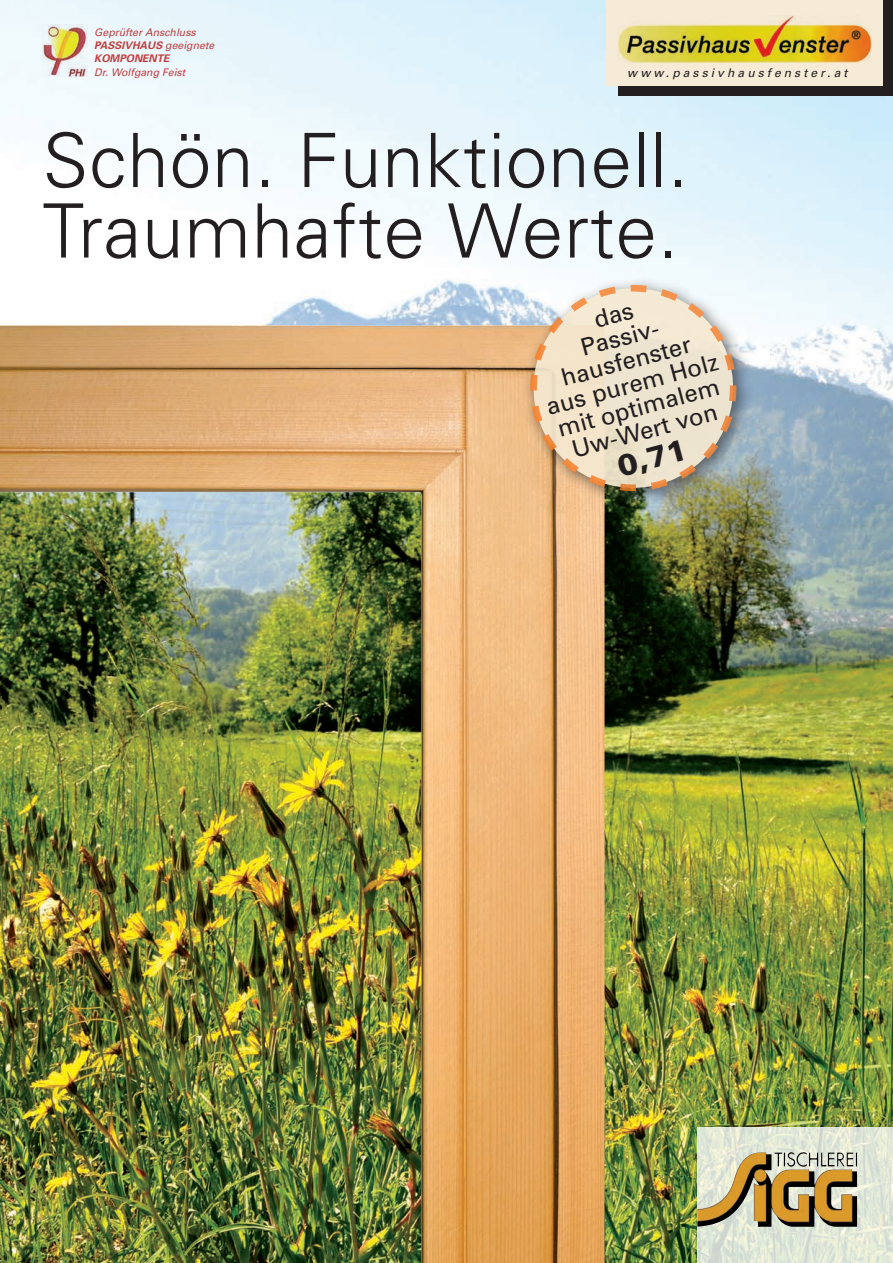
<style>
.page{position:relative;width:893px;height:1263px;background:#fff}
.page>*{position:absolute;margin:0;border:0;box-sizing:border-box;transform-origin:0 0}
.t1{font:300 75px "Univers";letter-spacing:.01em;color:#231f20}
.t2{font:900 30px "Univers";color:#231f20}
.t3{font:24px "Univers";color:#231f20}
.t4{font:italic 12px "Univers";letter-spacing:.26em;color:#231f20}
.t5{font:italic 10.5px "Univers";color:#c0403f}
.t6{font:italic 700 10.5px "Univers";color:#c0403f}
.s1{font-weight:400}
</style>
<div class="page">
<img style="left:0;top:0;width:893px;height:1263px">
<img style="left:0;top:325px;width:604px;height:938px">
<svg style="left:697px;top:1127px;width:196px;height:136px;background:#cac5a8"></svg>
<img style="left:787px;top:1152px;width:20px;height:15px">
<div style="left:521px;top:275px;width:234px;height:234px;background:#231f20;opacity:.75"></div>
<svg style="left:523px;top:277px;width:221px;height:222px"></svg>
<div style="left:619px;top:0;width:274px;height:96px;background:#231f20"></div>
<div style="left:607px;top:0;width:276px;height:85px;background:#f6ebd6"></div>
<img style="left:617px;top:16px;width:255px;height:47px">
<img style="left:43px;top:24px;width:44px;height:53px">
<svg style="left:527px;top:282px;width:212px;height:212px;background:#e5d6bf"></svg>
<p class="t5" style="left:94px;top:26px;width:103px">Geprüfter Anschluss</p>
<p class="t6" style="left:94px;top:39px;width:121px">PASSIVHAUS <span class="s1">geeignete</span></p>
<p class="t6" style="left:94px;top:52px;width:77px">KOMPONENTE</p>
<p class="t5" style="left:94px;top:66px;width:93px">Dr. Wolfgang Feist</p>
<p class="t4" style="left:627px;top:65px;width:222px">www.passivhausfenster.at</p>
<p class="t1" style="left:43px;top:115px;width:647px">Schön. Funktionell.</p>
<p class="t1" style="left:43px;top:186px;width:638px">Traumhafte Werte.</p>
<p class="t3" style="left:578px;top:334px;width:86px;rotate:-15deg">Passiv-</p>
<p class="t3" style="left:558px;top:365px;width:135px;rotate:-15deg">hausfenster</p>
<p class="t3" style="left:543px;top:393px;width:179px;rotate:-15deg">aus purem Holz</p>
<p class="t3" style="left:554px;top:415px;width:168px;rotate:-15deg">mit optimalem</p>
<p class="t3" style="left:569px;top:436px;width:151px;rotate:-15deg">Uw-Wert von</p>
<p class="t2" style="left:613px;top:448px;width:72px;rotate:-15deg">0,71</p>
</div>
